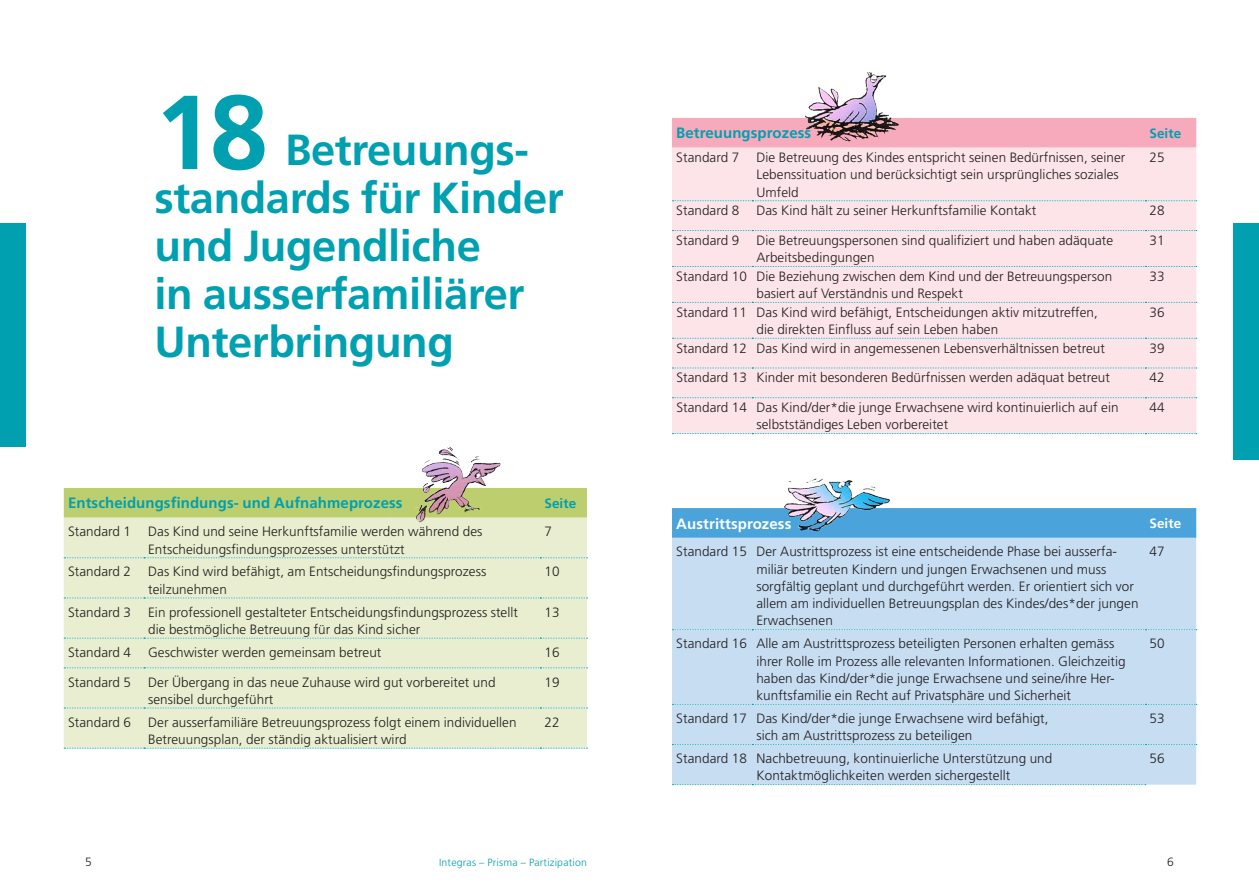
<style>
.page{position:relative;width:1259px;height:893px;background:#fff}
.page>*{position:absolute;margin:0;border:0;box-sizing:border-box;transform-origin:0 0}
.t1{font:700 105px "Frutiger LT Pro";color:#00a0b0}
.t2{font:700 43.5px/48px "Frutiger LT Pro";letter-spacing:-.01em;color:#00a0b0}
.t3{font:700 15px "Frutiger LT Pro";letter-spacing:.005em;color:#00a0b0}
.t4{font:700 15px "Frutiger LT Pro";letter-spacing:.005em;color:#fff}
.t5{font:300 13.5px/17.2px "Frutiger LT Pro";letter-spacing:.005em;color:#231f20}
.t6{font:700 13.5px "Frutiger LT Pro";letter-spacing:.005em;color:#00a0b0}
.t7{font:700 13.5px "Frutiger LT Pro";letter-spacing:.005em;color:#fff}
.t8{font:300 12px "Frutiger LT Pro";color:#231f20}
.t9{font:300 10.5px "Frutiger LT Pro";letter-spacing:.02em;color:#00a0b0}
</style>
<div class="page">
<div style="left:0;top:223px;width:26px;height:223px;background:#00a0b0"></div>
<div style="left:1233px;top:223px;width:26px;height:236px;background:#00a0b0"></div>
<div style="left:672px;top:118px;width:524px;height:30px;background:#f6aabc"></div>
<div style="left:672px;top:148px;width:524px;height:285px;background:#fce4e9"></div>
<svg style="left:672px;top:200px;width:524px;height:1px"></svg>
<svg style="left:672px;top:230px;width:524px;height:1px"></svg>
<svg style="left:672px;top:266px;width:524px;height:1px"></svg>
<svg style="left:672px;top:302px;width:524px;height:1px"></svg>
<svg style="left:672px;top:338px;width:524px;height:1px"></svg>
<svg style="left:672px;top:368px;width:524px;height:1px"></svg>
<svg style="left:672px;top:397px;width:524px;height:1px"></svg>
<svg style="left:672px;top:433px;width:524px;height:1px"></svg>
<svg style="left:672px;top:508px;width:524px;height:30px;background:#4ca4da"></svg>
<div style="left:672px;top:538px;width:524px;height:247px;background:#c7ddf2"></div>
<svg style="left:672px;top:629px;width:524px;height:1px"></svg>
<svg style="left:672px;top:704px;width:524px;height:1px"></svg>
<svg style="left:672px;top:744px;width:524px;height:1px"></svg>
<svg style="left:672px;top:784px;width:473px;height:1px"></svg>
<div style="left:64px;top:488px;width:523px;height:30px;background:#bdce6e"></div>
<div style="left:64px;top:518px;width:523px;height:230px;background:#e8eecf"></div>
<svg style="left:64px;top:557px;width:523px;height:1px"></svg>
<svg style="left:64px;top:598px;width:523px;height:1px"></svg>
<svg style="left:64px;top:638px;width:523px;height:1px"></svg>
<svg style="left:64px;top:667px;width:523px;height:1px"></svg>
<svg style="left:64px;top:708px;width:523px;height:1px"></svg>
<svg style="left:64px;top:748px;width:523px;height:1px"></svg>
<img style="left:390px;top:447px;width:111px;height:78px">
<img style="left:802px;top:72px;width:106px;height:73px">
<img style="left:771px;top:478px;width:122px;height:57px">
<h1 class="t1" style="left:154px;top:70px;width:115px">18</h1>
<h2 class="t2" style="left:155px;top:126px;width:411px;text-indent:130px">Betreuungs&shy;standards für Kinder und Jugendliche<br>in ausserfamiliärer<br>Unterbringung</h2>
<p class="t3" style="left:68px;top:494px;width:336px">Entscheidungsfindungs- und Aufnahmeprozess</p>
<p class="t6" style="left:544px;top:495px;width:33px">Seite</p>
<p class="t5" style="left:68px;top:523px;width:65px">Standard 1</p>
<p class="t5" style="left:148px;top:523px;width:336px">Das Kind und seine Herkunftsfamilie werden während des<br>Entscheidungsfindungsprozesses unterstützt</p>
<p class="t5" style="left:544px;top:523px;width:9px">7</p>
<p class="t5" style="left:68px;top:563px;width:65px">Standard 2</p>
<p class="t5" style="left:148px;top:563px;width:340px">Das Kind wird befähigt, am Entscheidungsfindungsprozess teilzunehmen</p>
<p class="t5" style="left:544px;top:563px;width:17px">10</p>
<p class="t5" style="left:68px;top:603px;width:65px">Standard 3</p>
<p class="t5" style="left:148px;top:603px;width:371px">Ein professionell gestalteter Entscheidungsfindungsprozess stellt die bestmögliche Betreuung für das Kind sicher</p>
<p class="t5" style="left:544px;top:603px;width:17px">13</p>
<p class="t5" style="left:68px;top:643px;width:65px">Standard 4</p>
<p class="t5" style="left:148px;top:643px;width:235px">Geschwister werden gemeinsam betreut</p>
<p class="t5" style="left:544px;top:643px;width:17px">16</p>
<p class="t5" style="left:68px;top:673px;width:65px">Standard 5</p>
<p class="t5" style="left:148px;top:673px;width:349px">Der Übergang in das neue Zuhause wird gut vorbereitet und sensibel durchgeführt</p>
<p class="t5" style="left:544px;top:673px;width:17px">19</p>
<p class="t5" style="left:68px;top:713px;width:65px">Standard 6</p>
<p class="t5" style="left:148px;top:713px;width:370px">Der ausserfamiliäre Betreuungsprozess folgt einem individuellen<br>Betreuungsplan, der ständig aktualisiert wird</p>
<p class="t5" style="left:544px;top:713px;width:17px">22</p>
<p class="t3" style="left:676px;top:124px;width:136px">Betreuungsprozess</p>
<p class="t6" style="left:1149px;top:125px;width:33px">Seite</p>
<p class="t5" style="left:676px;top:149px;width:65px">Standard 7</p>
<p class="t5" style="left:756px;top:149px;width:370px">Die Betreuung des Kindes entspricht seinen Bedürfnissen, seiner<br>Lebenssituation und berücksichtigt sein ursprüngliches soziales<br>Umfeld</p>
<p class="t5" style="left:1149px;top:149px;width:17px">25</p>
<p class="t5" style="left:676px;top:202px;width:65px">Standard 8</p>
<p class="t5" style="left:756px;top:202px;width:281px">Das Kind hält zu seiner Herkunftsfamilie Kontakt</p>
<p class="t5" style="left:1149px;top:202px;width:17px">28</p>
<p class="t5" style="left:676px;top:232px;width:65px">Standard 9</p>
<p class="t5" style="left:756px;top:232px;width:358px">Die Betreuungspersonen sind qualifiziert und haben adäquate<br>Arbeitsbedingungen</p>
<p class="t5" style="left:1149px;top:232px;width:17px">31</p>
<p class="t5" style="left:756px;top:268px;width:357px;text-indent:-80px">Standard 10 Die Beziehung zwischen dem Kind und der Betreuungsperson basiert auf Verständnis und Respekt</p>
<p class="t5" style="left:1149px;top:268px;width:17px">33</p>
<p class="t5" style="left:756px;top:303px;width:343px;text-indent:-80px">Standard 11 Das Kind wird befähigt, Entscheidungen aktiv mitzutreffen, die direkten Einfluss auf sein Leben haben</p>
<p class="t5" style="left:1149px;top:303px;width:17px">36</p>
<p class="t5" style="left:676px;top:339px;width:430px">Standard 12 Das Kind wird in angemessenen Lebensverhältnissen betreut</p>
<p class="t5" style="left:1149px;top:339px;width:17px">39</p>
<p class="t5" style="left:676px;top:369px;width:435px">Standard 13 Kinder mit besonderen Bedürfnissen werden adäquat betreut</p>
<p class="t5" style="left:1149px;top:369px;width:17px">42</p>
<p class="t5" style="left:756px;top:399px;width:363px;text-indent:-80px">Standard 14 Das Kind/der*die junge Erwachsene wird kontinuierlich auf ein selbstständiges Leben vorbereitet</p>
<p class="t5" style="left:1149px;top:399px;width:17px">44</p>
<p class="t4" style="left:676px;top:514px;width:117px">Austrittsprozess</p>
<p class="t7" style="left:1149px;top:515px;width:33px">Seite</p>
<p class="t5" style="left:756px;top:543px;width:384px;text-indent:-80px">Standard 15 Der Austrittsprozess ist eine entscheidende Phase bei ausserfa&shy;miliär betreuten Kindern und jungen Erwachsenen und muss sorgfältig geplant und durchgeführt werden. Er orientiert sich vor allem am individuellen Betreuungsplan des Kindes/des*der jungen Erwachsenen</p>
<p class="t5" style="left:1149px;top:543px;width:17px">47</p>
<p class="t5" style="left:756px;top:635px;width:371px;text-indent:-80px">Standard 16 Alle am Austrittsprozess beteiligten Personen erhalten gemäss ihrer Rolle im Prozess alle relevanten Informationen. Gleichzeitig haben das Kind/der*die junge Erwachsene und seine/ihre Her&shy;kunftsfamilie ein Recht auf Privatsphäre und Sicherheit</p>
<p class="t5" style="left:1149px;top:635px;width:17px">50</p>
<p class="t5" style="left:676px;top:710px;width:374px;text-align:center">Standard 17 Das Kind/der*die junge Erwachsene wird befähigt, sich am Austrittsprozess zu beteiligen</p>
<p class="t5" style="left:1149px;top:710px;width:17px">53</p>
<p class="t5" style="left:756px;top:750px;width:297px;text-indent:-80px">Standard 18 Nachbetreuung, kontinuierliche Unterstützung und<br>Kontaktmöglichkeiten werden sichergestellt</p>
<p class="t5" style="left:1149px;top:750px;width:17px">56</p>
<p class="t8" style="left:85px;top:854px;width:8px">5</p>
<p class="t9" style="left:439px;top:856px;width:149px">Integras – Prisma – Partizipation</p>
<p class="t8" style="left:1167px;top:854px;width:8px">6</p>
</div>
